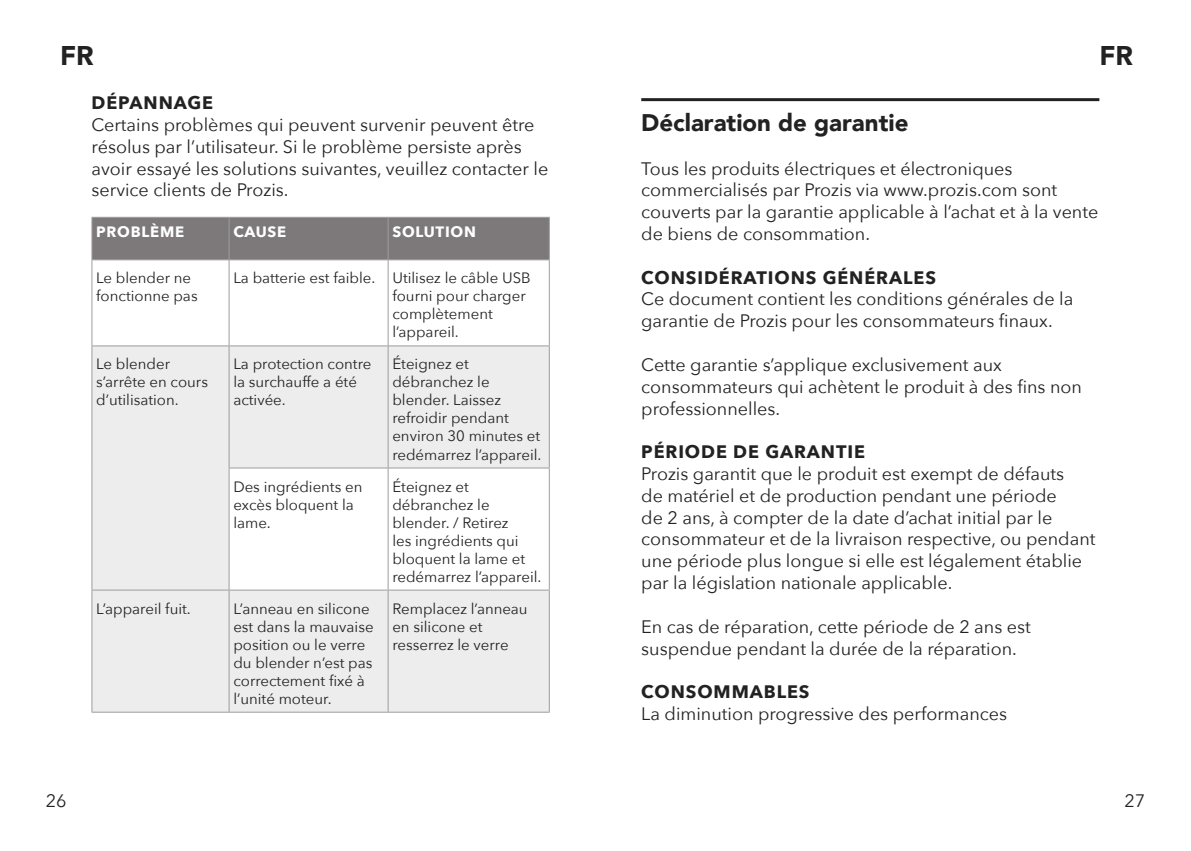
<style>
.page{position:relative;width:1191px;height:851px;background:#fff}
.page>*{position:absolute;margin:0;border:0;box-sizing:border-box;transform-origin:0 0}
.t1{font:900 27px "Avenir";color:#212221}
.t2{font:900 24px "Avenir";color:#212221}
.t3{font:18px/21.9px "Avenir Next";color:#212221}
.t4{font:700 18px "Avenir Next";letter-spacing:.05em;color:#212221}
.t5{font:15px/18px "Avenir Next";color:#212221}
.t6{font:700 15px "Avenir Next";letter-spacing:.05em;color:#fff}
</style>
<div class="page">
<div style="left:92px;top:218px;width:457px;height:41px;background:#7d797a"></div>
<svg style="left:92px;top:346px;width:457px;height:365px;fill:#ededed"></svg>
<hr style="left:92px;top:217px;width:137px;height:1px;background:#9d9d9c">
<hr style="left:91px;top:218px;width:1px;height:41px;background:#9d9d9c">
<hr style="left:229px;top:217px;width:159px;height:1px;background:#9d9d9c">
<hr style="left:228px;top:218px;width:2px;height:41px;background:#9d9d9c">
<hr style="left:388px;top:217px;width:161px;height:1px;background:#9d9d9c">
<hr style="left:387px;top:218px;width:1px;height:41px;background:#9d9d9c">
<hr style="left:549px;top:218px;width:1px;height:41px;background:#9d9d9c">
<hr style="left:92px;top:259px;width:137px;height:1px;background:#9d9d9c">
<hr style="left:91px;top:260px;width:1px;height:85px;background:#9d9d9c">
<hr style="left:229px;top:259px;width:159px;height:1px;background:#9d9d9c">
<hr style="left:228px;top:260px;width:2px;height:85px;background:#9d9d9c">
<hr style="left:388px;top:259px;width:161px;height:1px;background:#9d9d9c">
<hr style="left:387px;top:260px;width:1px;height:85px;background:#9d9d9c">
<hr style="left:549px;top:260px;width:1px;height:85px;background:#9d9d9c">
<hr style="left:92px;top:345px;width:137px;height:1px;background:#9d9d9c">
<hr style="left:91px;top:346px;width:1px;height:122px;background:#9d9d9c">
<hr style="left:229px;top:345px;width:159px;height:1px;background:#9d9d9c">
<hr style="left:228px;top:346px;width:2px;height:121px;background:#9d9d9c">
<hr style="left:388px;top:345px;width:161px;height:1px;background:#9d9d9c">
<hr style="left:387px;top:346px;width:1px;height:121px;background:#9d9d9c">
<hr style="left:549px;top:346px;width:1px;height:121px;background:#9d9d9c">
<hr style="left:91px;top:468px;width:1px;height:121px;background:#9d9d9c">
<hr style="left:229px;top:467px;width:159px;height:1px;background:#9d9d9c">
<hr style="left:228px;top:468px;width:2px;height:121px;background:#9d9d9c">
<hr style="left:388px;top:467px;width:161px;height:1px;background:#9d9d9c">
<hr style="left:387px;top:468px;width:1px;height:121px;background:#9d9d9c">
<hr style="left:549px;top:468px;width:1px;height:121px;background:#9d9d9c">
<hr style="left:92px;top:589px;width:137px;height:1px;background:#9d9d9c">
<hr style="left:91px;top:590px;width:1px;height:121px;background:#9d9d9c">
<hr style="left:229px;top:589px;width:159px;height:1px;background:#9d9d9c">
<hr style="left:228px;top:590px;width:2px;height:121px;background:#9d9d9c">
<hr style="left:388px;top:589px;width:161px;height:1px;background:#9d9d9c">
<hr style="left:387px;top:590px;width:1px;height:121px;background:#9d9d9c">
<hr style="left:549px;top:590px;width:1px;height:121px;background:#9d9d9c">
<hr style="left:92px;top:711px;width:137px;height:1px;background:#9d9d9c">
<hr style="left:229px;top:711px;width:159px;height:1px;background:#9d9d9c">
<hr style="left:388px;top:711px;width:161px;height:1px;background:#9d9d9c">
<hr style="left:641px;top:98px;width:458px;height:3px;background:#212221">
<h1 class="t1" style="left:60px;top:33px;width:35px">FR</h1>
<p class="t4" style="left:92px;top:87px;width:123px">DÉPANNAGE</p>
<p class="t3" style="left:92px;top:113px;width:458px">Certains problèmes qui peuvent survenir peuvent être résolus par l’utilisateur. Si le problème persiste après avoir essayé les solutions suivantes, veuillez contacter le service clients de Prozis.</p>
<p class="t6" style="left:96px;top:218px;width:89px">PROBLÈME</p>
<p class="t6" style="left:233px;top:218px;width:54px">CAUSE</p>
<p class="t6" style="left:392px;top:218px;width:85px">SOLUTION</p>
<p class="t5" style="left:96px;top:268px;width:103px">Le blender ne fonctionne pas</p>
<p class="t5" style="left:392px;top:268px;width:140px;text-indent:-159px">La batterie est faible. Utilisez le câble USB fourni pour charger complètement l’appareil.</p>
<p class="t5" style="left:96px;top:354px;width:113px">Le blender s’arrête en cours d’utilisation.</p>
<p class="t5" style="left:233px;top:354px;width:140px">La protection contre la surchauffe a été activée.</p>
<p class="t5" style="left:392px;top:354px;width:151px">Éteignez et débranchez le blender. Laissez refroidir pendant environ 30 minutes et redémarrez l’appareil.</p>
<p class="t5" style="left:233px;top:476px;width:131px">Des ingrédients en excès bloquent la lame.</p>
<p class="t5" style="left:392px;top:476px;width:151px">Éteignez et débranchez le blender. / Retirez<br>les ingrédients qui bloquent la lame et redémarrez l’appareil.</p>
<p class="t5" style="left:96px;top:598px;width:96px">L’appareil fuit.</p>
<p class="t5" style="left:233px;top:598px;width:142px">L’anneau en silicone est dans la mauvaise position ou le verre du blender n’est pas correctement fixé à l’unité moteur.</p>
<p class="t5" style="left:392px;top:598px;width:137px">Remplacez l’anneau en silicone et resserrez le verre</p>
<h1 class="t1" style="left:1099px;top:33px;width:35px">FR</h1>
<h2 class="t2" style="left:641px;top:102px;width:269px">Déclaration de garantie</h2>
<p class="t3" style="left:641px;top:156px;width:459px">Tous les produits électriques et électroniques commercialisés par Prozis via www.prozis.com sont couverts par la garantie applicable à l’achat et à la vente de biens de consommation.</p>
<p class="t4" style="left:641px;top:262px;width:296px">CONSIDÉRATIONS GÉNÉRALES</p>
<p class="t3" style="left:641px;top:287px;width:433px">Ce document contient les conditions générales de la garantie de Prozis pour les consommateurs finaux.</p>
<p class="t3" style="left:641px;top:353px;width:442px">Cette garantie s’applique exclusivement aux consommateurs qui achètent le produit à des fins non professionnelles.</p>
<p class="t4" style="left:641px;top:436px;width:225px">PÉRIODE DE GARANTIE</p>
<p class="t3" style="left:641px;top:462px;width:456px">Prozis garantit que le produit est exempt de défauts<br>de matériel et de production pendant une période<br>de 2 ans, à compter de la date d’achat initial par le consommateur et de la livraison respective, ou pendant une période plus longue si elle est légalement établie par la législation nationale applicable.</p>
<p class="t3" style="left:641px;top:614px;width:391px">En cas de réparation, cette période de 2 ans est suspendue pendant la durée de la réparation.</p>
<p class="t4" style="left:641px;top:676px;width:170px">CONSOMMABLES</p>
<p class="t3" style="left:641px;top:702px;width:367px">La diminution progressive des performances</p>
<p class="t3" style="left:46px;top:789px;width:22px">26</p>
<p class="t3" style="left:1124px;top:789px;width:22px">27</p>
</div>
